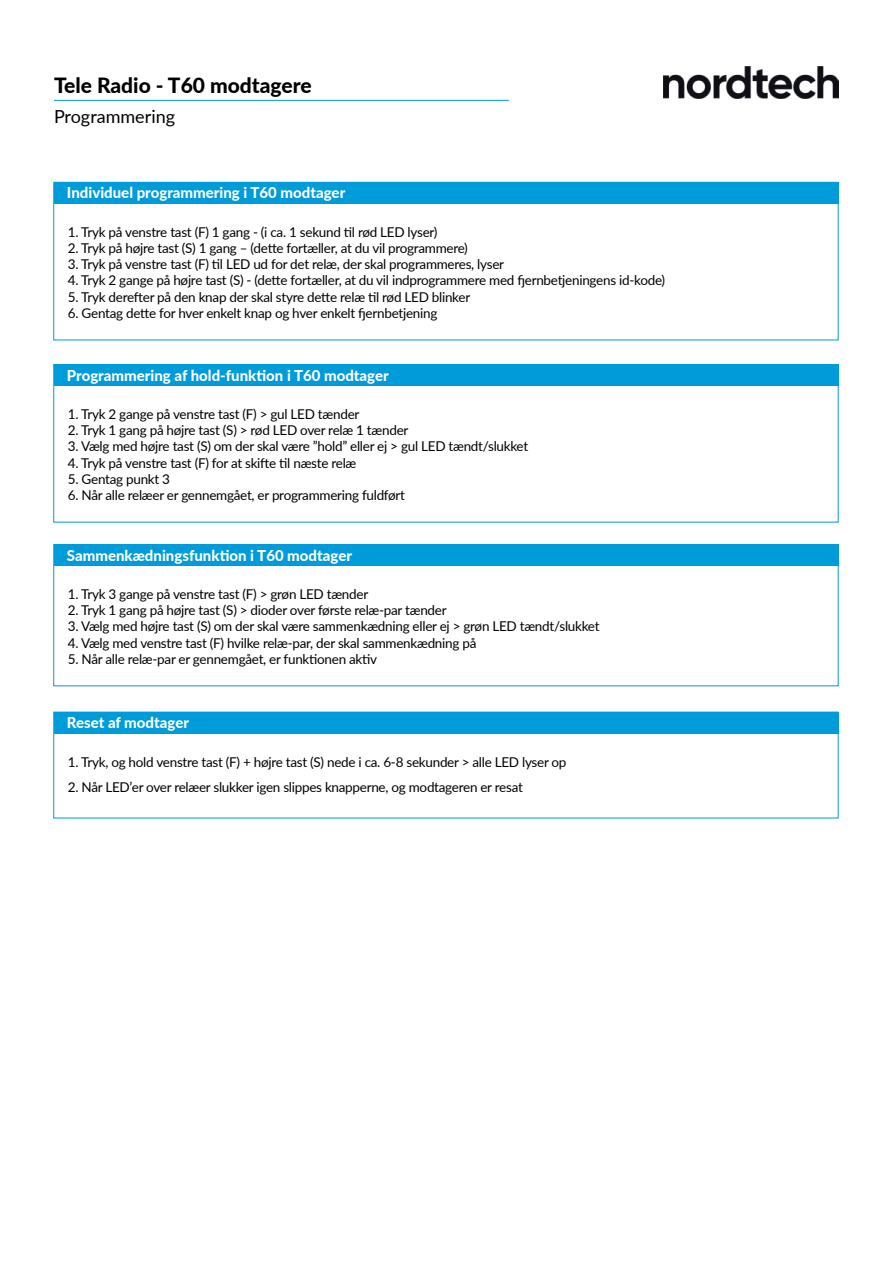
<style>
.page{position:relative;width:893px;height:1263px;background:#fff}
.page>*{position:absolute;margin:0;border:0;box-sizing:border-box;transform-origin:0 0}
.t1{font:800 21px "Lato";color:#000}
.t2{font:18px "Lato";color:#000}
.t3{font:800 15px "Lato";color:#fff}
.t4{font:13.5px "Lato";letter-spacing:-.02em;color:#000}
</style>
<div class="page">
<img style="left:663px;top:66px;width:176px;height:33px">
<hr style="left:54px;top:100px;width:455px;height:1px;background:#009bd9">
<div style="left:54px;top:182px;width:784px;height:21px;background:#009bd9"></div>
<div style="left:54px;top:182px;width:784px;height:158px;border:1px solid #009bd9"></div>
<div style="left:54px;top:364px;width:784px;height:21px;background:#009bd9"></div>
<div style="left:54px;top:364px;width:784px;height:158px;border:1px solid #009bd9"></div>
<div style="left:54px;top:544px;width:784px;height:21px;background:#009bd9"></div>
<div style="left:54px;top:544px;width:784px;height:142px;border:1px solid #009bd9"></div>
<div style="left:54px;top:712px;width:784px;height:21px;background:#009bd9"></div>
<div style="left:54px;top:712px;width:784px;height:106px;border:1px solid #009bd9"></div>
<h1 class="t1" style="left:54px;top:70px;width:259px">Tele Radio - T60 modtagere</h1>
<h2 class="t2" style="left:54px;top:104px;width:123px">Programmering</h2>
<p class="t3" style="left:67px;top:182px;width:280px">Individuel programmering i T60 modtager</p>
<p class="t4" style="left:68px;top:222px;width:371px">1. Tryk på venstre tast (F) 1 gang - (i ca. 1 sekund til rød LED lyser)</p>
<p class="t4" style="left:68px;top:238px;width:401px">2. Tryk på højre tast (S) 1 gang – (dette fortæller, at du vil programmere)</p>
<p class="t4" style="left:68px;top:255px;width:438px">3. Tryk på venstre tast (F) til LED ud for det relæ, der skal programmeres, lyser</p>
<p class="t4" style="left:68px;top:271px;width:599px">4. Tryk 2 gange på højre tast (S) - (dette fortæller, at du vil indprogrammere med fjernbetjeningens id-kode)</p>
<p class="t4" style="left:68px;top:287px;width:404px">5. Tryk derefter på den knap der skal styre dette relæ til rød LED blinker</p>
<p class="t4" style="left:68px;top:303px;width:371px">6. Gentag dette for hver enkelt knap og hver enkelt fjernbetjening</p>
<p class="t3" style="left:67px;top:364px;width:323px">Programmering af hold-funktion i T60 modtager</p>
<p class="t4" style="left:68px;top:404px;width:293px">1. Tryk 2 gange på venstre tast (F) &gt; gul LED tænder</p>
<p class="t4" style="left:68px;top:420px;width:342px">2. Tryk 1 gang på højre tast (S) &gt; rød LED over relæ 1 tænder</p>
<p class="t4" style="left:68px;top:437px;width:462px">3. Vælg med højre tast (S) om der skal være ”hold” eller ej &gt; gul LED tændt/slukket</p>
<p class="t4" style="left:68px;top:453px;width:290px">4. Tryk på venstre tast (F) for at skifte til næste relæ</p>
<p class="t4" style="left:68px;top:469px;width:104px">5. Gentag punkt 3</p>
<p class="t4" style="left:68px;top:485px;width:339px">6. Når alle relæer er gennemgået, er programmering fuldført</p>
<p class="t3" style="left:67px;top:544px;width:287px">Sammenkædningsfunktion i T60 modtager</p>
<p class="t4" style="left:68px;top:584px;width:302px">1. Tryk 3 gange på venstre tast (F) &gt; grøn LED tænder</p>
<p class="t4" style="left:68px;top:600px;width:380px">2. Tryk 1 gang på højre tast (S) &gt; dioder over første relæ-par tænder</p>
<p class="t4" style="left:68px;top:617px;width:533px">3. Vælg med højre tast (S) om der skal være sammenkædning eller ej &gt; grøn LED tændt/slukket</p>
<p class="t4" style="left:68px;top:633px;width:410px">4. Vælg med venstre tast (F) hvilke relæ-par, der skal sammenkædning på</p>
<p class="t4" style="left:68px;top:649px;width:311px">5. Når alle relæ-par er gennemgået, er funktionen aktiv</p>
<p class="t3" style="left:67px;top:712px;width:124px">Reset af modtager</p>
<p class="t4" style="left:68px;top:752px;width:500px">1. Tryk, og hold venstre tast (F) + højre tast (S) nede i ca. 6-8 sekunder &gt; alle LED lyser op</p>
<p class="t4" style="left:68px;top:777px;width:456px">2. Når LED’er over relæer slukker igen slippes knapperne, og modtageren er resat</p>
</div>
